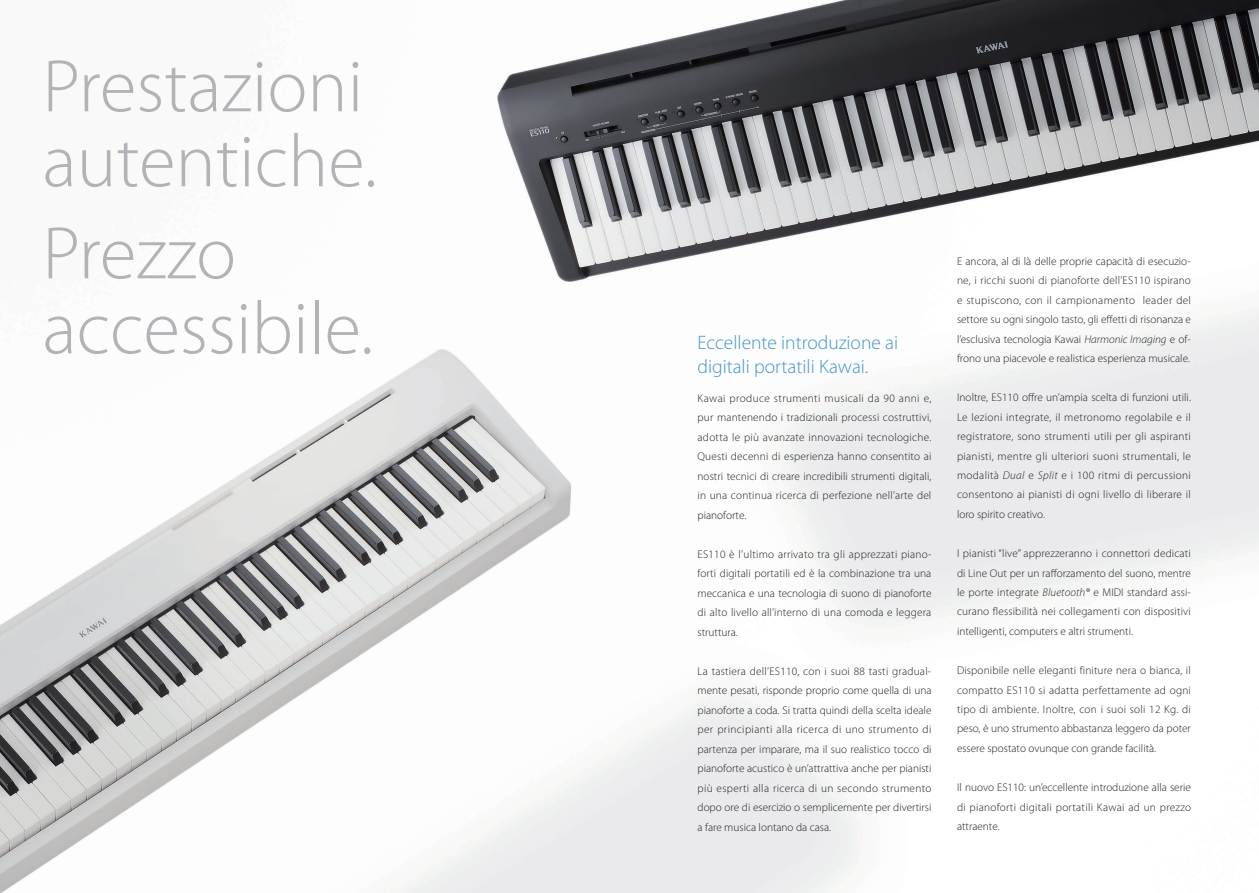
<style>
.page{position:relative;width:1259px;height:893px;background:#fff}
.page>*{position:absolute;margin:0;border:0;box-sizing:border-box;transform-origin:0 0}
.t1{font:300 75px/75px "Myriad Pro";color:#b2b3b7}
.t2{font:300 19.5px/23.2px "Myriad Pro";color:#4194d0}
.t3{font:300 11.25px/19.5px "Myriad Pro";color:#231f20;text-align:justify}
.s1{font-style:italic}
</style>
<div class="page">
<img style="left:0;top:0;width:1259px;height:893px">
<h1 class="t1" style="left:43px;top:50px;width:336px">Prestazioni autentiche.</h1>
<h1 class="t1" style="left:43px;top:217px;width:332px">Prezzo accessibile.</h1>
<h2 class="t2" style="left:697px;top:332px;width:202px">Eccellente introduzione ai digitali portatili Kawai.</h2>
<p class="t3" style="left:697px;top:388px;width:235px">Kawai produce strumenti musicali da 90 anni e, pur mantenendo i tradizionali processi costruttivi, adotta le più avanzate innovazioni tecnologiche.<br>Questi decenni di esperienza hanno consentito ai nostri tecnici di creare incredibili strumenti digitali, in una continua ricerca di perfezione nell’arte del pianoforte.</p>
<p class="t3" style="left:697px;top:544px;width:235px">ES110 è l’ultimo arrivato tra gli apprezzati piano&shy;forti digitali portatili ed è la combinazione tra una meccanica e una tecnologia di suono di pianoforte di alto livello all’interno di una comoda e leggera struttura.</p>
<p class="t3" style="left:697px;top:661px;width:236px">La tastiera dell’ES110, con i suoi 88 tasti gradual&shy;mente pesati, risponde proprio come quella di una pianoforte a coda. Si tratta quindi della scelta ideale per principianti alla ricerca di uno strumento di partenza per imparare, ma il suo realistico tocco di pianoforte acustico è un’attrattiva anche per pianisti più esperti alla ricerca di un secondo strumento dopo ore di esercizio o semplicemente per divertirsi a fare musica lontano da casa.</p>
<p class="t3" style="left:957px;top:251px;width:235px">E ancora, al di là delle proprie capacità di esecuzio&shy;ne, i ricchi suoni di pianoforte dell’ES110 ispirano e stupiscono, con il campionamento leader del settore su ogni singolo tasto, gli effetti di risonanza e l’esclusiva tecnologia Kawai <span class="s1">Harmonic Imaging</span> e of&shy;frono una piacevole e realistica esperienza musicale.</p>
<p class="t3" style="left:957px;top:388px;width:236px">Inoltre, ES110 offre un’ampia scelta di funzioni utili.<br>Le lezioni integrate, il metronomo regolabile e il registratore, sono strumenti utili per gli aspiranti pianisti, mentre gli ulteriori suoni strumentali, le modalità <span class="s1">Dual</span> e <span class="s1">Split</span> e i 100 ritmi di percussioni consentono ai pianisti di ogni livello di liberare il loro spirito creativo.</p>
<p class="t3" style="left:957px;top:544px;width:235px">I pianisti “live” apprezzeranno i connettori dedicati di Line Out per un rafforzamento del suono, mentre le porte integrate <span class="s1">Bluetooth®</span> e MIDI standard assi&shy;curano flessibilità nei collegamenti con dispositivi intelligenti, computers e altri strumenti.</p>
<p class="t3" style="left:957px;top:661px;width:235px">Disponibile nelle eleganti finiture nera o bianca, il compatto ES110 si adatta perfettamente ad ogni tipo di ambiente. Inoltre, con i suoi soli 12 Kg. di peso, è uno strumento abbastanza leggero da poter essere spostato ovunque con grande facilità.</p>
<p class="t3" style="left:957px;top:778px;width:235px">Il nuovo ES110: un’eccellente introduzione alla serie di pianoforti digitali portatili Kawai ad un prezzo attraente.</p>
</div>
